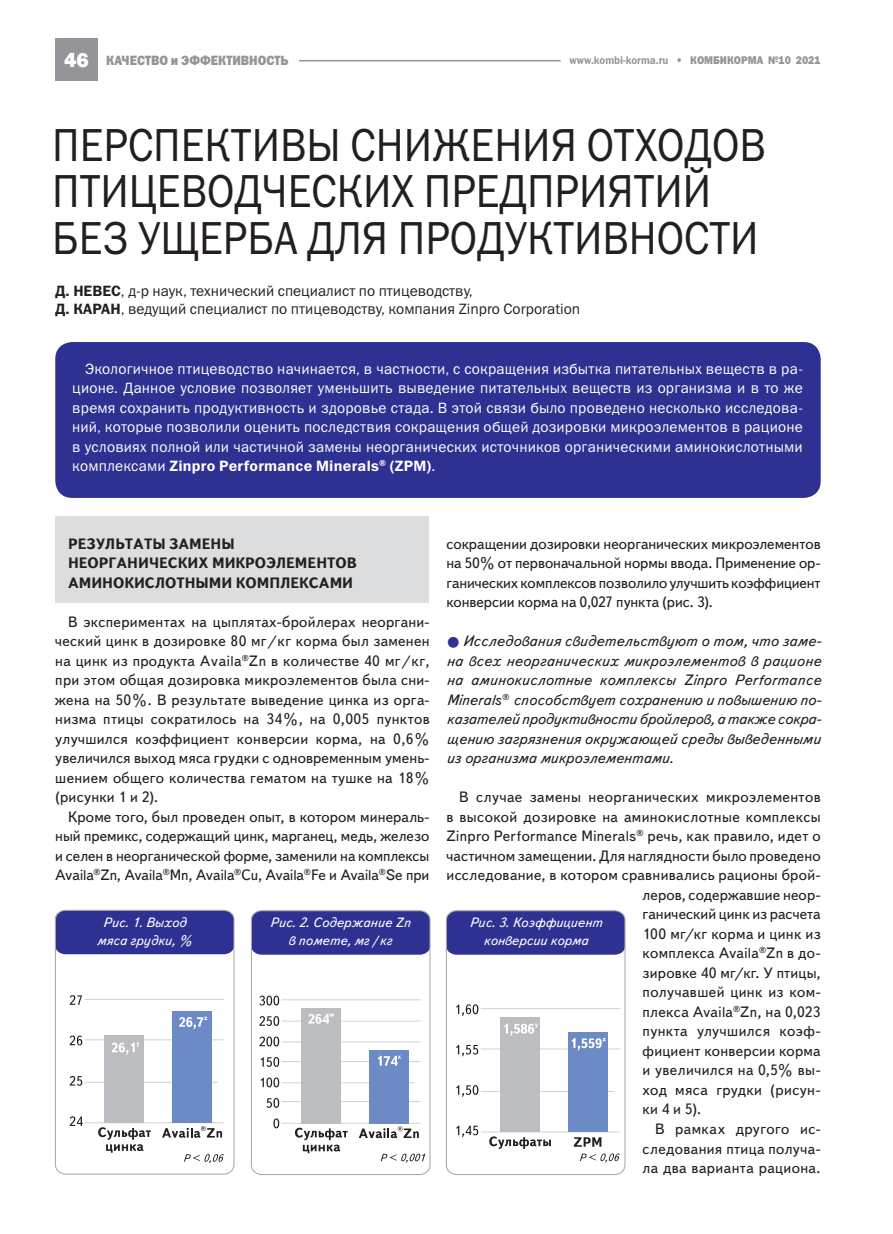
<style>
.page{position:relative;width:893px;height:1234px;background:#fff}
.page>*{position:absolute;margin:0;border:0;box-sizing:border-box;transform-origin:0 0}
.Zagolovok{font:46.5px "Franklin Gothic Book C";color:#231f20;scale:.9 1}
.t1{font:800 21px "Franklin Gothic";color:#fff}
.Osnovnoy_text-10-13{font:15px/19.5px "Text Book C";letter-spacing:.02em;color:#231f20;text-align:justify}
.Vstavka_10-13{font:15px/19.5px "Franklin Gothic Book C";letter-spacing:.015em;color:#fff;text-align:justify}
.Osnovnoy_text-10-13-2{font:italic 15px/19.5px "Text Book C";color:#231f20;text-align:justify}
.Autor{font:15px "Franklin Gothic Book C";color:#231f20}
.Osnovnoy_text-10-13-3{font:700 15px "Text Book C";color:#231f20}
.Podrisunochnaya_podp{font:italic 13.5px "Text Book C";color:#fff}
.Zagolovok-2{font:13.5px "Franklin Gothic Heavy C";color:#939598;scale:.9 1}
.Zagolovok-3{font:11.25px "Franklin Gothic Demi C";color:#939598;scale:.9 1}
.Zagolovok-4{font:11.25px "Franklin Gothic Heavy C";color:#939598;scale:.9 1}
.s1{font-family:"Franklin Gothic Heavy C"}
.s2{font-family:"Franklin Gothic Demi C"}
.s3{color:#2e3092}
</style>
<div class="page">
<div style="left:55px;top:39px;width:43px;height:42px;background:#939598"></div>
<hr style="left:299px;top:60px;width:262px;height:1px;background:#939598">
<div style="left:55px;top:516px;width:374px;height:86px;background:#dcdddf"></div>
<div style="left:55px;top:342px;width:766px;height:156px;background:#2e3092;border-radius:17px"></div>
<svg style="left:184px;top:1154px;width:40px;height:8px"></svg>
<svg style="left:98px;top:1127px;width:53px;height:25px"></svg>
<svg style="left:162px;top:1126px;width:60px;height:11px"></svg>
<hr style="left:85px;top:998px;width:139px;height:1px;background:#d1d2d4">
<hr style="left:85px;top:1039px;width:139px;height:1px;background:#d1d2d4">
<hr style="left:85px;top:1081px;width:133px;height:1px;background:#d1d2d4">
<hr style="left:85px;top:1122px;width:139px;height:1px;background:#d1d2d4">
<svg style="left:70px;top:995px;width:12px;height:9px"></svg>
<svg style="left:70px;top:1035px;width:12px;height:10px"></svg>
<svg style="left:70px;top:1075px;width:12px;height:10px"></svg>
<svg style="left:70px;top:1116px;width:13px;height:9px"></svg>
<div style="left:104px;top:1035px;width:40px;height:87px;background:#bcbdc0"></div>
<div style="left:172px;top:1010px;width:40px;height:112px;background:#6c8bc6"></div>
<svg style="left:112px;top:1042px;width:28px;height:12px"></svg>
<svg style="left:179px;top:1016px;width:28px;height:13px"></svg>
<div style="left:55px;top:911px;width:178px;height:43px;background:#2e3092"></div>
<div style="left:55px;top:909px;width:180px;height:265px;border:1px solid #a8a9ad;border-radius:10px"></div>
<svg style="left:295px;top:1127px;width:53px;height:25px"></svg>
<svg style="left:359px;top:1126px;width:60px;height:11px"></svg>
<svg style="left:381px;top:1153px;width:44px;height:9px"></svg>
<hr style="left:282px;top:999px;width:139px;height:1px;background:#d1d2d4">
<hr style="left:282px;top:1020px;width:139px;height:1px;background:#d1d2d4">
<hr style="left:282px;top:1041px;width:139px;height:1px;background:#d1d2d4">
<hr style="left:282px;top:1060px;width:139px;height:1px;background:#d1d2d4">
<hr style="left:282px;top:1100px;width:139px;height:1px;background:#d1d2d4">
<hr style="left:282px;top:1082px;width:133px;height:1px;background:#d1d2d4">
<hr style="left:282px;top:1122px;width:139px;height:1px;background:#d1d2d4">
<svg style="left:259px;top:995px;width:20px;height:10px"></svg>
<svg style="left:259px;top:1016px;width:20px;height:9px"></svg>
<svg style="left:259px;top:1036px;width:20px;height:10px"></svg>
<svg style="left:261px;top:1057px;width:18px;height:9px"></svg>
<svg style="left:261px;top:1077px;width:18px;height:10px"></svg>
<svg style="left:267px;top:1098px;width:12px;height:9px"></svg>
<svg style="left:273px;top:1118px;width:6px;height:10px"></svg>
<div style="left:301px;top:1007px;width:40px;height:115px;background:#bcbdc0"></div>
<div style="left:369px;top:1049px;width:39px;height:73px;background:#6c8bc6"></div>
<svg style="left:308px;top:1013px;width:26px;height:10px"></svg>
<svg style="left:378px;top:1055px;width:23px;height:10px"></svg>
<div style="left:251px;top:912px;width:178px;height:42px;background:#2e3092"></div>
<div style="left:251px;top:910px;width:180px;height:264px;border:1px solid #a8a9ad;border-radius:10px"></div>
<svg style="left:489px;top:1136px;width:62px;height:12px"></svg>
<svg style="left:574px;top:1137px;width:27px;height:9px"></svg>
<svg style="left:580px;top:1153px;width:40px;height:9px"></svg>
<hr style="left:481px;top:1007px;width:139px;height:1px;background:#d1d2d4">
<hr style="left:481px;top:1048px;width:139px;height:1px;background:#d1d2d4">
<hr style="left:481px;top:1090px;width:133px;height:1px;background:#d1d2d4">
<hr style="left:481px;top:1131px;width:139px;height:1px;background:#d1d2d4">
<svg style="left:456px;top:1004px;width:22px;height:11px"></svg>
<svg style="left:456px;top:1044px;width:22px;height:12px"></svg>
<svg style="left:456px;top:1085px;width:22px;height:11px"></svg>
<svg style="left:456px;top:1125px;width:22px;height:11px"></svg>
<div style="left:500px;top:1017px;width:40px;height:114px;background:#bcbdc0"></div>
<div style="left:568px;top:1032px;width:40px;height:99px;background:#6c8bc6"></div>
<svg style="left:504px;top:1023px;width:34px;height:12px"></svg>
<svg style="left:571px;top:1038px;width:35px;height:12px"></svg>
<div style="left:446px;top:911px;width:179px;height:43px;background:#2e3092"></div>
<div style="left:446px;top:910px;width:179px;height:264px;border:1px solid #a8a9ad;border-radius:10px"></div>
<p class="t1" style="left:64px;top:46px;width:26px">46</p>
<p class="Zagolovok-2" style="left:106px;top:53px;width:204px">качество и эффективность</p>
<p class="Zagolovok-3" style="left:569px;top:54px;width:176px">www.kombi-korma.ru <span class="s1">• КОМБИКО</span></p>
<p class="Zagolovok-4" style="left:741px;top:54px;width:90px">РМА №10 2021</p>
<p class="Zagolovok" style="left:52px;top:119px;width:794px">ПЕРСПЕКТИВЫ СНИЖЕНИЯ ОТХОДОВ</p>
<p class="Zagolovok" style="left:52px;top:165px;width:734px">ПТИЦЕВОДЧЕСКИХ ПРЕДПРИЯТИЙ</p>
<p class="Zagolovok" style="left:52px;top:212px;width:786px">БЕЗ УЩЕРБА ДЛЯ ПРОДУКТИВНОСТИ</p>
<p class="Autor" style="left:55px;top:282px;width:419px"><span class="s2">Д. Невес</span>, д-р наук, технический специалист по птицеводству,</p>
<p class="Autor" style="left:55px;top:300px;width:526px"><span class="s2">Д. Каран</span>, ведущий специалист по птицеводству, компания Zinpro Corporation</p>
<p class="Vstavka_10-13" style="left:72px;top:358px;width:732px;text-indent:13px">Экологичное птицеводство начинается, в частности, с сокращения избытка питательных веществ в ра&shy;ционе. Данное условие позволяет уменьшить выведение питательных веществ из организма и в то же время сохранить продуктивность и здоровье стада. В этой связи было проведено несколько исследова&shy;ний, которые позволили оценить последствия сокращения общей дозировки микроэлементов в рационе в условиях полной или частичной замены неорганических источников органическими аминокислотными комплексами <span class="s2">Zinpro Performance Minerals</span><sup>®</sup> <span class="s2">(ZPM)</span>.</p>
<p class="Osnovnoy_text-10-13-3" style="left:68px;top:534px;width:168px">Результаты замены</p>
<p class="Osnovnoy_text-10-13-3" style="left:68px;top:554px;width:290px">неорганических микроэлементов</p>
<p class="Osnovnoy_text-10-13-3" style="left:68px;top:573px;width:287px">аминокислотными комплексами</p>
<p class="Osnovnoy_text-10-13" style="left:55px;top:612px;width:376px;text-indent:13px">В экспериментах на цыплятах-бройлерах неоргани&shy;ческий цинк в дозировке 80 мг/кг корма был заменен на цинк из продукта Availa<sup>®</sup>Zn в количестве 40 мг/кг, при этом общая дозировка микроэлементов была сни&shy;жена на 50%. В результате выведение цинка из орга&shy;низма птицы сократилось на 34%, на 0,005 пунктов улучшился коэффициент конверсии корма, на 0,6% увеличился выход мяса грудки с одновременным умень&shy;шением общего количества гематом на тушке на 18%</p>
<p class="Osnovnoy_text-10-13" style="left:55px;top:787px;width:104px">(рисунки 1 и 2).</p>
<p class="Osnovnoy_text-10-13" style="left:55px;top:807px;width:376px;text-indent:13px">Кроме того, был проведен опыт, в котором минераль&shy;ный премикс, содержащий цинк, марганец, медь, железо и селен в неорганической форме, заменили на комплексы Availa<sup>®</sup>Zn, Availa<sup>®</sup>Mn, Availa<sup>®</sup>Cu, Availa<sup>®</sup>Fe и Availa<sup>®</sup>Se при</p>
<p class="Podrisunochnaya_podp" style="left:103px;top:914px;width:85px">Рис. 1. Выход</p>
<p class="Podrisunochnaya_podp" style="left:97px;top:932px;width:97px">мяса грудки, %</p>
<p class="Podrisunochnaya_podp" style="left:270px;top:914px;width:142px">Рис. 2. Содержание Zn</p>
<p class="Podrisunochnaya_podp" style="left:288px;top:932px;width:105px">в помете, мг/кг</p>
<p class="Osnovnoy_text-10-13" style="left:446px;top:534px;width:376px">сокращении дозировки неорганических микроэлементов на 50% от первоначальной нормы ввода. Применение ор&shy;ганических комплексов позволило улучшить коэффициент конверсии корма на 0,027 пункта (рис. 3).</p>
<p class="Osnovnoy_text-10-13-2" style="left:446px;top:631px;width:377px"><span class="s3">•</span> Исследования свидетельствуют о том, что заме&shy;на всех неорганических микроэлементов в рационе на аминокислотные комплексы Zinpro Performance Minerals<sup>®</sup> способствует сохранению и повышению по&shy;казателей продуктивности бройлеров, а также сокра&shy;щению загрязнения окружающей среды выведенными из организма микроэлементами.</p>
<p class="Osnovnoy_text-10-13" style="left:446px;top:787px;width:376px;text-align:right">В случае замены неорганических микроэлементов<br>в высокой дозировке на аминокислотные комплексы Zinpro Performance Minerals<sup>®</sup> речь, как правило, идет о частичном замещении. Для наглядности было проведено исследование, в котором сравнивались рационы брой&shy;леров, содержавшие неор-<br>ганический цинк из расчета<br>100 мг/кг корма и цинк из<br>комплекса Availa<sup>®</sup>Zn в до-<br>зировке 40 мг/кг. У птицы,<br>получавшей цинк из ком-<br>плекса Availa<sup>®</sup>Zn, на 0,023<br>пункта улучшился коэф-<br>фициент конверсии корма<br>и увеличился на 0,5% вы-<br>ход мяса грудки (рисун-</p>
<p class="Osnovnoy_text-10-13" style="left:642px;top:1099px;width:60px">ки 4 и 5).</p>
<p class="Osnovnoy_text-10-13" style="left:642px;top:1119px;width:180px;text-indent:13px">В рамках другого ис&shy;следования птица получа&shy;ла два варианта рациона.</p>
<p class="Podrisunochnaya_podp" style="left:469px;top:914px;width:134px">Рис. 3. Коэффициент</p>
<p class="Podrisunochnaya_podp" style="left:483px;top:932px;width:106px">конверсии корма</p>
</div>
